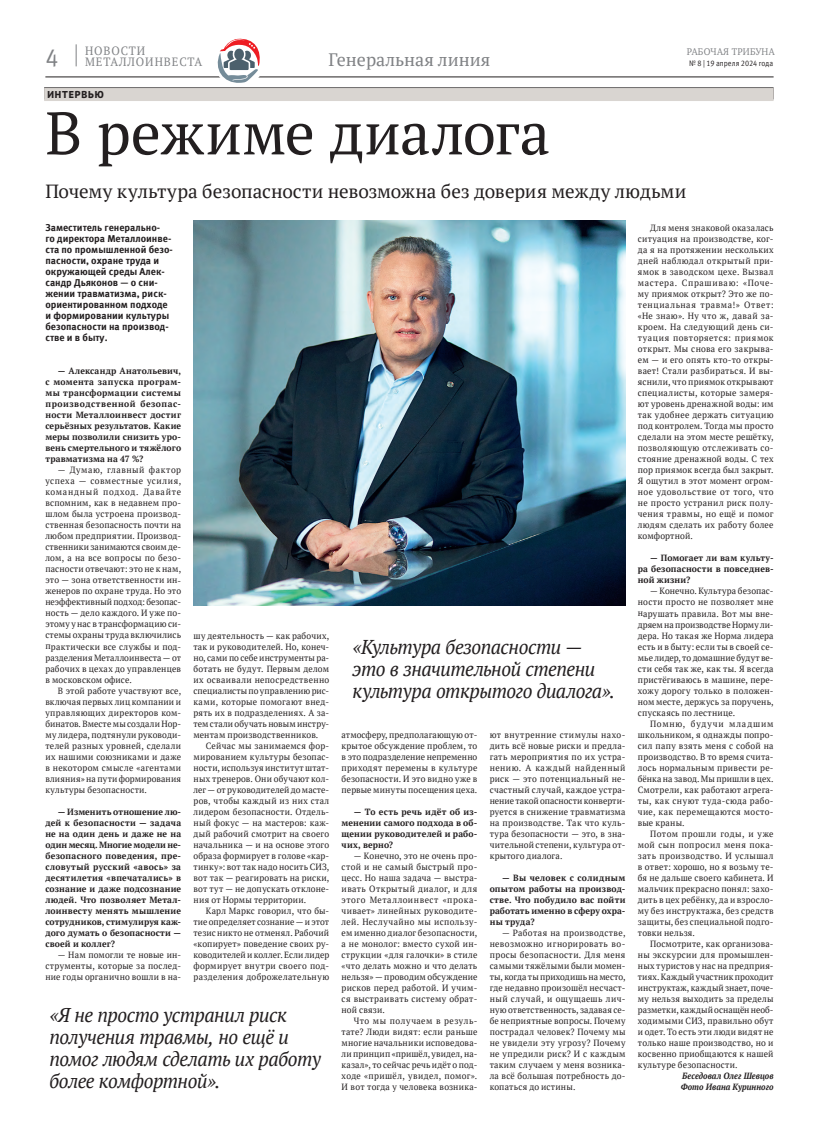
<style>
.page{position:relative;width:820px;height:1134px;background:#fff}
.page>*{position:absolute;margin:0;border:0;box-sizing:border-box;transform-origin:0 0}
.t1{font:60px "PT Serif";letter-spacing:-.005em;color:#231f20}
.t2{font:italic 20px/22px "PT Serif";letter-spacing:-.025em;color:#231f20;scale:.96 1}
.t3{font:19px "PT Serif";letter-spacing:-.005em;color:#231f20}
.t4{font:18px "PT Serif";color:#808285}
.t5{font:12px/11px "PT Serif";letter-spacing:.08em;color:#808285;scale:.95 1}
.t6{font:700 10px/11px "Meta Offc Pro";color:#231f20}
.t7{font:10px "Charter C";letter-spacing:.03em;color:#808285;scale:.92 1}
.t8{font:800 10px "PT Sans Pro";letter-spacing:.09em;color:#231f20}
.t9{font:9px/11px "PT Serif";letter-spacing:.025em;color:#231f20;text-align:justify;scale:.96 1}
.t10{font:700 9px/11px "PT Serif";letter-spacing:.015em;color:#231f20;text-align:justify;scale:.96 1}
.t11{font:italic 700 9px/11px "PT Serif";letter-spacing:.005em;color:#231f20;scale:.9 1}
.t12{font:8px "Meta Offc Pro Norm";letter-spacing:.01em;color:#231f20;scale:.9 1}
.s1{font-family:"Meta Offc Pro Norm";font-size:25px}
</style>
<div class="page">
<div style="left:44px;top:87px;width:729px;height:12px;background:#757373"></div>
<div style="left:44px;top:88px;width:729px;height:13px;background:#d9d5d1"></div>
<img style="left:193px;top:220px;width:432px;height:385px">
<hr style="left:45px;top:77px;width:728px;height:1px;background:#231f20">
<svg style="left:76px;top:44px;width:1px;height:22px"></svg>
<svg style="left:218px;top:39px;width:41px;height:44px"></svg>
<h3 class="t5" style="left:85px;top:45px;width:125px;text-indent:-40px"><span class="s1">4</span> НОВОСТИ<br>МЕТАЛЛОИНВЕСТА</h3>
<p class="t7" style="left:686px;top:46px;width:97px">РАБОЧАЯ ТРИБУНА</p>
<h3 class="t4" style="left:328px;top:48px;width:163px">Генеральная линия</h3>
<p class="t12" style="left:689px;top:58px;width:95px">№ 8 | 19 апреля 2024 года</p>
<p class="t8" style="left:47px;top:88px;width:58px">ИНТЕРВЬЮ</p>
<h1 class="t1" style="left:45px;top:94px;width:506px">В режиме диалога</h1>
<h3 class="t3" style="left:45px;top:179px;width:642px">Почему культура безопасности невозможна без доверия между людьми</h3>
<p class="t6" style="left:45px;top:222px;width:129px">Заместитель генерально-<br>го директора Металлоинве&shy;ста по промышленной безо&shy;пасности, охране труда и окружающей среды Алек&shy;сандр Дьяконов — о сни&shy;жении травматизма, риск&shy;ориентированном подходе и формировании культуры безопасности на производ&shy;стве и в быту.</p>
<p class="t10" style="left:45px;top:366px;width:143px;text-indent:12px">— Александр Анатольевич, с момента запуска програм&shy;мы трансформации системы производственной безопас&shy;ности Металлоинвест достиг серьёзных результатов. Какие меры позволили снизить уро&shy;вень смертельного и тяжёлого травматизма на 47 %?</p>
<p class="t9" style="left:45px;top:465px;width:143px;text-indent:12px">— Думаю, главный фактор успеха — совместные усилия, командный подход. Давайте вспомним, как в недавнем про&shy;шлом была устроена производ&shy;ственная безопасность почти на любом предприятии. Производ&shy;ственники занимаются своим де&shy;лом, а на все вопросы по безо&shy;пасности отвечают: это не к нам, это — зона ответственности ин&shy;женеров по охране труда. Но это неэффективный подход: безопас&shy;ность — дело каждого. И уже по&shy;этому у нас в трансформацию си&shy;стемы охраны труда включились практически все службы и под&shy;разделения Металлоинвеста — от рабочих в цехах до управленцев в московском офисе.</p>
<p class="t9" style="left:45px;top:685px;width:143px;text-indent:12px">В этой работе участвуют все, включая первых лиц компании и управляющих директоров ком&shy;бинатов. Вместе мы создали Нор&shy;му лидера, подтянули руководи&shy;телей разных уровней, сделали их нашими союзниками и даже в некотором смысле «агентами влияния» на пути формирования культуры безопасности.</p>
<p class="t10" style="left:45px;top:806px;width:143px;text-indent:12px">— Изменить отношение лю&shy;дей к безопасности — задача не на один день и даже не на один месяц. Многие модели не&shy;безопасного поведения, пре&shy;словутый русский «авось» за десятилетия «впечатались» в сознание и даже подсознание людей. Что позволяет Метал&shy;лоинвесту менять мышление сотрудников, стимулируя каж&shy;дого думать о безопасности — своей и коллег?</p>
<p class="t9" style="left:45px;top:949px;width:143px;text-indent:12px">— Нам помогли те новые ин&shy;струменты, которые за послед&shy;ние годы органично вошли в на-</p>
<p class="t9" style="left:637px;top:223px;width:143px;text-indent:12px">Для меня знаковой оказалась ситуация на производстве, ког&shy;да я на протяжении нескольких дней наблюдал открытый при&shy;ямок в заводском цехе. Вызвал мастера. Спрашиваю: «Поче&shy;му приямок открыт? Это же по&shy;тенциальная травма!» Ответ: «Не знаю». Ну что ж, давай за&shy;кроем. На следующий день си&shy;туация повторяется: приямок открыт. Мы снова его закрыва&shy;ем — и его опять кто-то откры&shy;вает! Стали разбираться. И вы&shy;яснили, что приямок открывают специалисты, которые замеря&shy;ют уровень дренажной воды: им так удобнее держать ситуацию под контролем. Тогда мы просто сделали на этом месте решётку, позволяющую отслеживать со&shy;стояние дренажной воды. С тех пор приямок всегда был закрыт.<br>Я ощутил в этот момент огром&shy;ное удовольствие от того, что не просто устранил риск полу&shy;чения травмы, но ещё и помог людям сделать их работу более комфортной.</p>
<p class="t10" style="left:637px;top:553px;width:143px;text-indent:12px">— Помогает ли вам культу&shy;ра безопасности в повседнев&shy;ной жизни?</p>
<p class="t9" style="left:637px;top:586px;width:143px;text-indent:12px">— Конечно. Культура безопас&shy;ности просто не позволяет мне нарушать правила. Вот мы вне&shy;дряем на производстве Норму ли&shy;дера. Но такая же Норма лидера есть и в быту: если ты в своей се&shy;мье лидер, то домашние будут ве&shy;сти себя так же, как ты. Я всегда пристёгиваюсь в машине, пере&shy;хожу дорогу только в положен&shy;ном месте, держусь за поручень, спускаясь по лестнице.</p>
<p class="t9" style="left:637px;top:718px;width:143px;text-indent:12px">Помню, будучи младшим школьником, я однажды попро&shy;сил папу взять меня с собой на производство. В то время счита&shy;лось нормальным привести ре&shy;бёнка на завод. Мы пришли в цех.<br>Смотрели, как работают агрега&shy;ты, как снуют туда-сюда рабо&shy;чие, как перемещаются мосто&shy;вые краны.</p>
<p class="t9" style="left:637px;top:828px;width:143px;text-indent:12px">Потом прошли годы, и уже мой сын попросил меня пока&shy;зать производство. И услышал в ответ: хорошо, но я возьму те&shy;бя не дальше своего кабинета. И мальчик прекрасно понял: захо&shy;дить в цех ребёнку, да и взросло&shy;му без инструктажа, без средств защиты, без специальной подго&shy;товки нельзя.</p>
<p class="t9" style="left:637px;top:938px;width:143px;text-indent:12px">Посмотрите, как организова&shy;ны экскурсии для промышлен&shy;ных туристов у нас на предприя&shy;тиях. Каждый участник проходит инструктаж, каждый знает, поче&shy;му нельзя выходить за пределы разметки, каждый оснащён необ&shy;ходимыми СИЗ, правильно обут и одет. То есть эти люди видят не только наше производство, но и косвенно приобщаются к нашей культуре безопасности.</p>
<p class="t11" style="left:680px;top:1070px;width:104px">Беседовал Олег Шевцов<br>Фото Ивана Куринного</p>
<p class="t9" style="left:193px;top:630px;width:143px">шу деятельность — как рабочих, так и руководителей. Но, конеч&shy;но, сами по себе инструменты ра&shy;ботать не будут. Первым делом их осваивали непосредственно специалисты по управлению рис&shy;ками, которые помогают внед&shy;рять их в подразделениях. А за&shy;тем стали обучать новым инстру&shy;ментам производственников.</p>
<p class="t9" style="left:193px;top:740px;width:143px;text-indent:12px">Сейчас мы занимаемся фор&shy;мированием культуры безопас&shy;ности, используя институт штат&shy;ных тренеров. Они обучают кол&shy;лег — от руководителей до масте&shy;ров, чтобы каждый из них стал лидером безопасности. Отдель&shy;ный фокус — на мастеров: каж&shy;дый рабочий смотрит на своего начальника — и на основе этого образа формирует в голове «кар&shy;тинку»: вот так надо носить СИЗ, вот так — реагировать на риски, вот тут — не допускать отклоне&shy;ния от Нормы территории.</p>
<p class="t9" style="left:193px;top:905px;width:143px;text-indent:12px">Карл Маркс говорил, что бы&shy;тие определяет сознание — и этот тезис никто не отменял. Рабочий «копирует» поведение своих ру&shy;ководителей и коллег. Если лидер формирует внутри своего под&shy;разделения доброжелательную</p>
<h2 class="t2" style="left:352px;top:635px;width:275px">«Культура безопасности — это в значительной степени культура открытого диалога».</h2>
<p class="t9" style="left:341px;top:729px;width:143px">атмосферу, предполагающую от&shy;крытое обсуждение проблем, то в это подразделение непременно приходят перемены в культуре безопасности. И это видно уже в первые минуты посещения цеха.</p>
<p class="t10" style="left:341px;top:806px;width:143px;text-indent:12px">— То есть речь идёт об из&shy;менении самого подхода в об&shy;щении руководителей и рабо&shy;чих, верно?</p>
<p class="t9" style="left:341px;top:850px;width:143px;text-indent:12px">— Конечно, это не очень про&shy;стой и не самый быстрый про&shy;цесс. Но наша задача — выстра&shy;ивать Открытый диалог, и для этого Металлоинвест «прока&shy;чивает» линейных руководите&shy;лей. Неслучайно мы использу&shy;ем именно диалог безопасности, а не монолог: вместо сухой ин&shy;струкции «для галочки» в стиле «что делать можно и что делать нельзя» — проводим обсуждение рисков перед работой. И учим&shy;ся выстраивать систему обрат&shy;ной связи.</p>
<p class="t9" style="left:341px;top:1015px;width:143px;text-indent:12px">Что мы получаем в резуль&shy;тате? Люди видят: если раньше многие начальники исповедова&shy;ли принцип «пришёл, увидел, на&shy;казал», то сейчас речь идёт о под&shy;ходе «пришёл, увидел, помог».<br>И вот тогда у человека возника-</p>
<p class="t9" style="left:489px;top:729px;width:143px">ют внутренние стимулы нахо&shy;дить всё новые риски и предла&shy;гать мероприятия по их устра&shy;нению. А каждый найденный риск — это потенциальный не&shy;счастный случай, каждое устра&shy;нение такой опасности конверти&shy;руется в снижение травматизма на производстве. Так что куль&shy;тура безопасности — это, в зна&shy;чительной степени, культура от&shy;крытого диалога.</p>
<p class="t10" style="left:489px;top:872px;width:143px;text-indent:12px">— Вы человек с солидным опытом работы на производ&shy;стве. Что побудило вас пойти работать именно в сферу охра&shy;ны труда?</p>
<p class="t9" style="left:489px;top:927px;width:143px;text-indent:12px">— Работая на производстве, невозможно игнорировать во&shy;просы безопасности. Для меня самыми тяжёлыми были момен&shy;ты, когда ты приходишь на место, где недавно произошёл несчаст&shy;ный случай, и ощущаешь лич&shy;ную ответственность, задавая се&shy;бе неприятные вопросы. Почему пострадал человек? Почему мы не увидели эту угрозу? Почему не упредили риск? И с каждым таким случаем у меня возника&shy;ла всё большая потребность до&shy;копаться до истины.</p>
<h2 class="t2" style="left:49px;top:1004px;width:284px">«Я не просто устранил риск получения травмы, но ещё и помог людям сделать их работу более комфортной».</h2>
</div>
